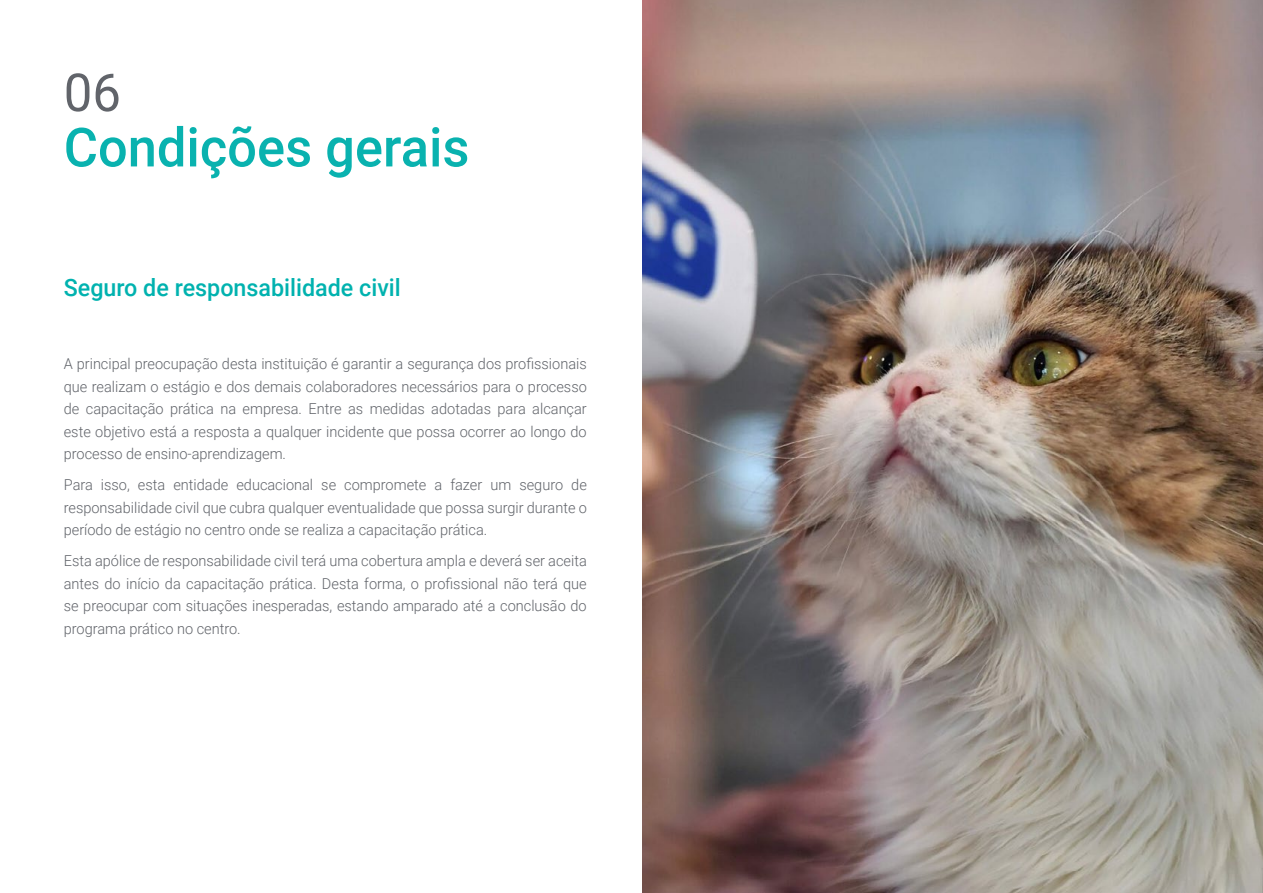
<style>
.page{position:relative;width:1263px;height:893px;background:#fff}
.page>*{position:absolute;margin:0;border:0;box-sizing:border-box;transform-origin:0 0}
.t1{font:500 54px "Roboto";color:#09b2af}
.t2{font:52.5px "Roboto";color:#61646a}
.t3{font:500 24px "Roboto";color:#00b2af}
.t4{font:300 15px/22.5px "Roboto";color:#61646a;text-align:justify}
</style>
<div class="page">
<img style="left:642px;top:0;width:621px;height:893px">
<h2 class="t2" style="left:64px;top:56px;width:59px">06</h2>
<h1 class="t1" style="left:64px;top:109px;width:407px">Condições gerais</h1>
<h3 class="t3" style="left:64px;top:271px;width:338px">Seguro de responsabilidade civil</h3>
<p class="t4" style="left:64px;top:352px;width:525px">A principal preocupação desta instituição é garantir a segurança dos profissionais que realizam o estágio e dos demais colaboradores necessários para o processo de capacitação prática na empresa. Entre as medidas adotadas para alcançar este objetivo está a resposta a qualquer incidente que possa ocorrer ao longo do processo de ensino-aprendizagem.</p>
<p class="t4" style="left:64px;top:473px;width:525px">Para isso, esta entidade educacional se compromete a fazer um seguro de responsabilidade civil que cubra qualquer eventualidade que possa surgir durante o período de estágio no centro onde se realiza a capacitação prática.</p>
<p class="t4" style="left:64px;top:549px;width:524px">Esta apólice de responsabilidade civil terá uma cobertura ampla e deverá ser aceita antes do início da capacitação prática. Desta forma, o profissional não terá que se preocupar com situações inesperadas, estando amparado até a conclusão do programa prático no centro.</p>
</div>
